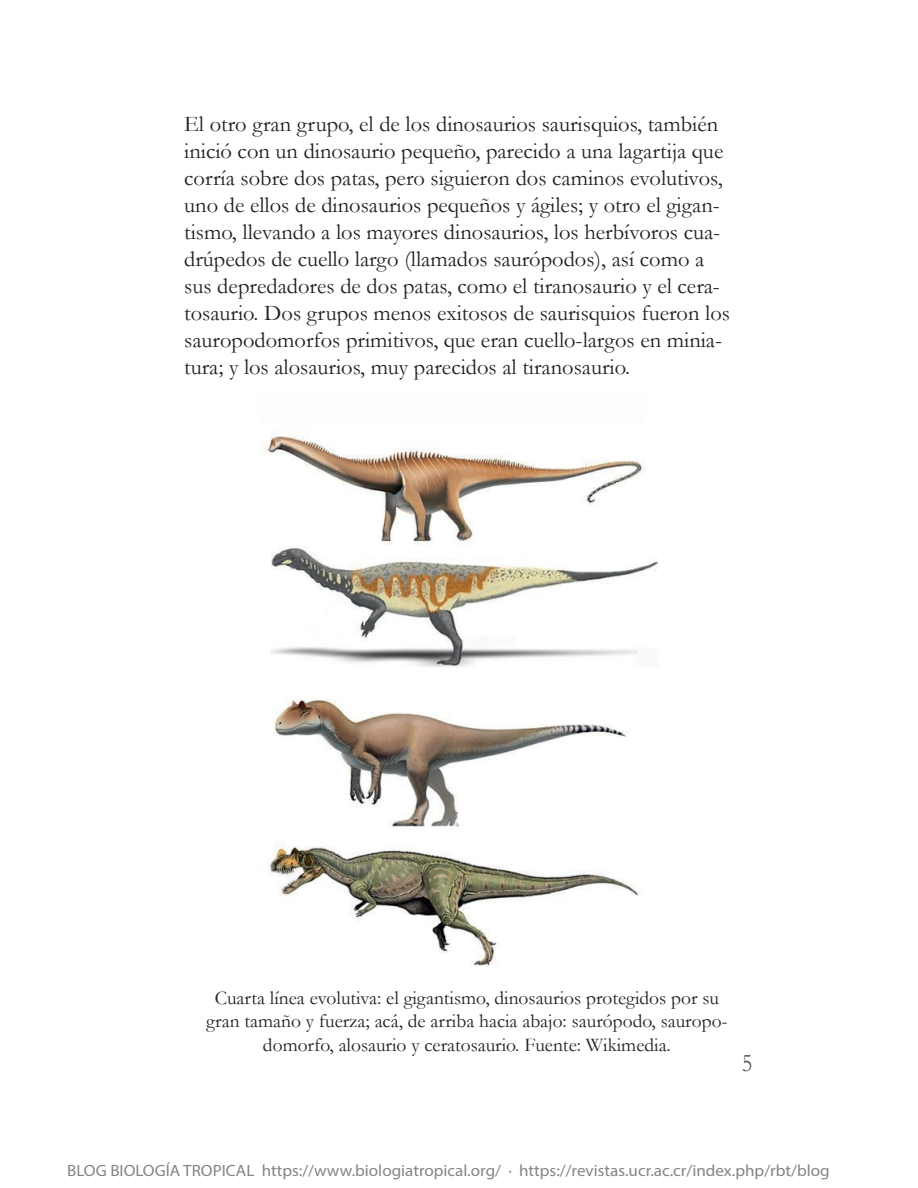
<style>
.page{position:relative;width:918px;height:1188px;background:#fff}
.page>*{position:absolute;margin:0;border:0;box-sizing:border-box;transform-origin:0 0}
.t1{font:25.5px "Garamond";color:#57585a;scale:.89 1}
.t2{font:22.5px/27px "Garamond";color:#231f20}
.t3{font:19.5px/23.4px "Garamond";color:#231f20;text-align:center}
.t4{font:16.35px "Myriad Pro";color:#878385;scale:1.05 1}
</style>
<div class="page">
<img style="left:264px;top:432px;width:394px;height:236px">
<img style="left:268px;top:698px;width:371px;height:268px">
<p class="t2" style="left:184px;top:110px;width:547px">El otro gran grupo, el de los dinosaurios saurisquios, también inició con un dinosaurio pequeño, parecido a una lagartija que corría sobre dos patas, pero siguieron dos caminos evolutivos, uno de ellos de dinosaurios pequeños y ágiles; y otro el gigan&shy;tismo, llevando a los mayores dinosaurios, los herbívoros cua&shy;drúpedos de cuello largo (llamados saurópodos), así como a sus depredadores de dos patas, como el tiranosaurio y el cera&shy;tosaurio. Dos grupos menos exitosos de saurisquios fueron los sauropodomorfos primitivos, que eran cuello-largos en minia&shy;tura; y los alosaurios, muy parecidos al tiranosaurio.</p>
<p class="t3" style="left:206px;top:986px;width:523px">Cuarta línea evolutiva: el gigantismo, dinosaurios protegidos por su gran tamaño y fuerza; acá, de arriba hacia abajo: saurópodo, sauropo&shy;domorfo, alosaurio y ceratosaurio. Fuente: Wikimedia.</p>
<p class="t1" style="left:742px;top:1046px;width:13px">5</p>
<p class="t4" style="left:67px;top:1160px;width:728px">BLOG BIOLOGÍA TROPICAL https://www.biologiatropical.org/ · https://revistas.ucr.ac.cr/index.php/rbt/blog</p>
</div>
